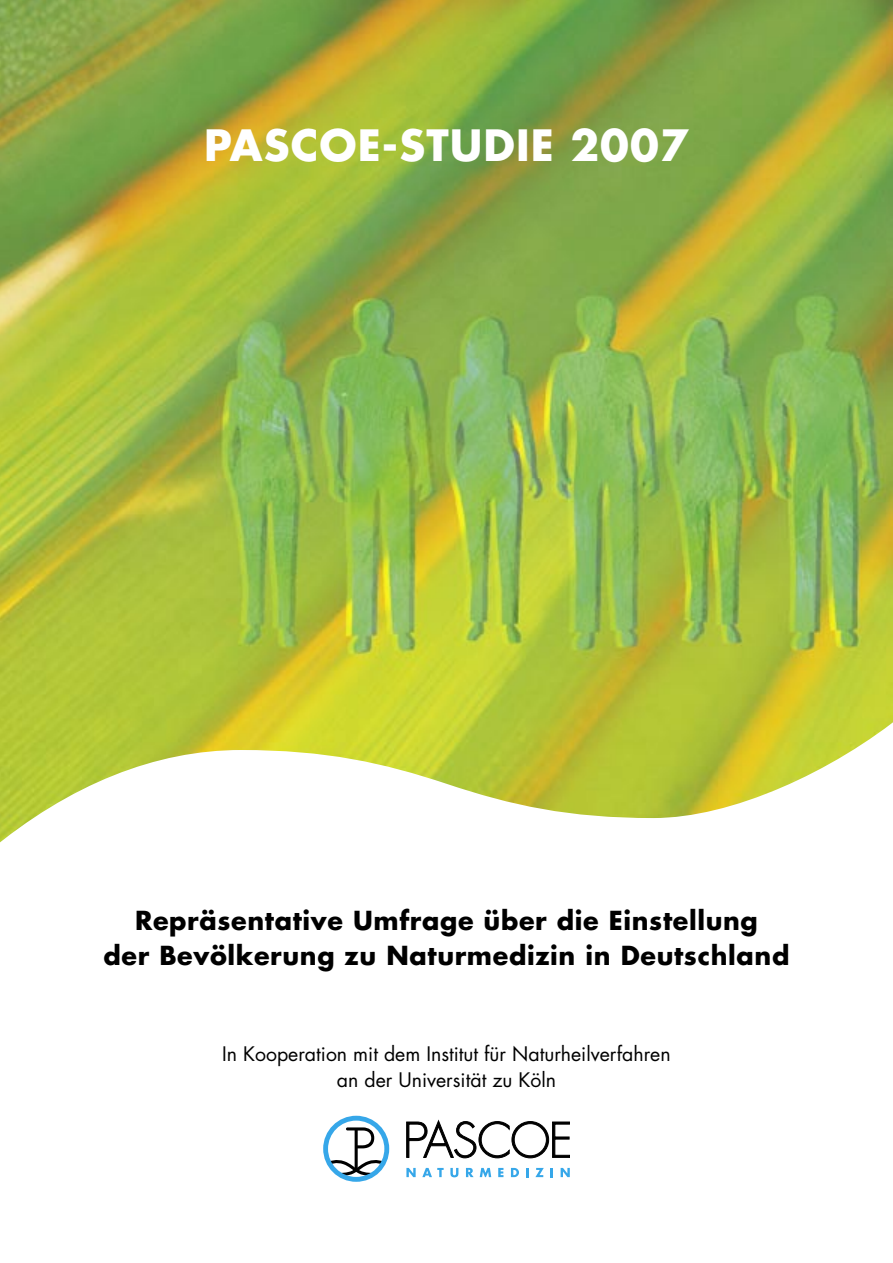
<style>
.page{position:relative;width:893px;height:1263px;background:#fff}
.page>*{position:absolute;margin:0;border:0;box-sizing:border-box;transform-origin:0 0}
.t1{font:700 42px "Futura";letter-spacing:.025em;color:#fff}
.t2{font:700 25.5px "Futura";letter-spacing:.025em;color:#000}
.t3{font:19.5px/25.5px "Futura";color:#000;text-align:center}
</style>
<div class="page">
<img style="left:0;top:0;width:893px;height:712px">
<svg style="left:0;top:712px;width:893px;height:131px"></svg>
<svg style="left:406px;top:1168px;width:10px;height:9px"></svg>
<svg style="left:422px;top:1168px;width:22px;height:9px"></svg>
<svg style="left:450px;top:1168px;width:8px;height:9px"></svg>
<svg style="left:466px;top:1168px;width:8px;height:9px"></svg>
<svg style="left:480px;top:1168px;width:11px;height:9px"></svg>
<svg style="left:498px;top:1168px;width:5px;height:9px"></svg>
<svg style="left:511px;top:1168px;width:8px;height:9px"></svg>
<svg style="left:526px;top:1168px;width:2px;height:9px"></svg>
<svg style="left:535px;top:1168px;width:9px;height:9px"></svg>
<svg style="left:551px;top:1168px;width:2px;height:9px"></svg>
<svg style="left:561px;top:1168px;width:9px;height:9px"></svg>
<svg style="left:406px;top:1119px;width:164px;height:39px"></svg>
<svg style="left:323px;top:1116px;width:66px;height:66px"></svg>
<p class="t1" style="left:204px;top:116px;width:486px">PASCOE-STUDIE 2007</p>
<p class="t2" style="left:135px;top:903px;width:624px">Repräsentative Umfrage über die Einstellung</p>
<p class="t2" style="left:104px;top:938px;width:687px">der Bevölkerung zu Naturmedizin in Deutschland</p>
<p class="t3" style="left:222px;top:1041px;width:450px">In Kooperation mit dem Institut für Naturheilverfahren an der Universität zu Köln</p>
</div>
